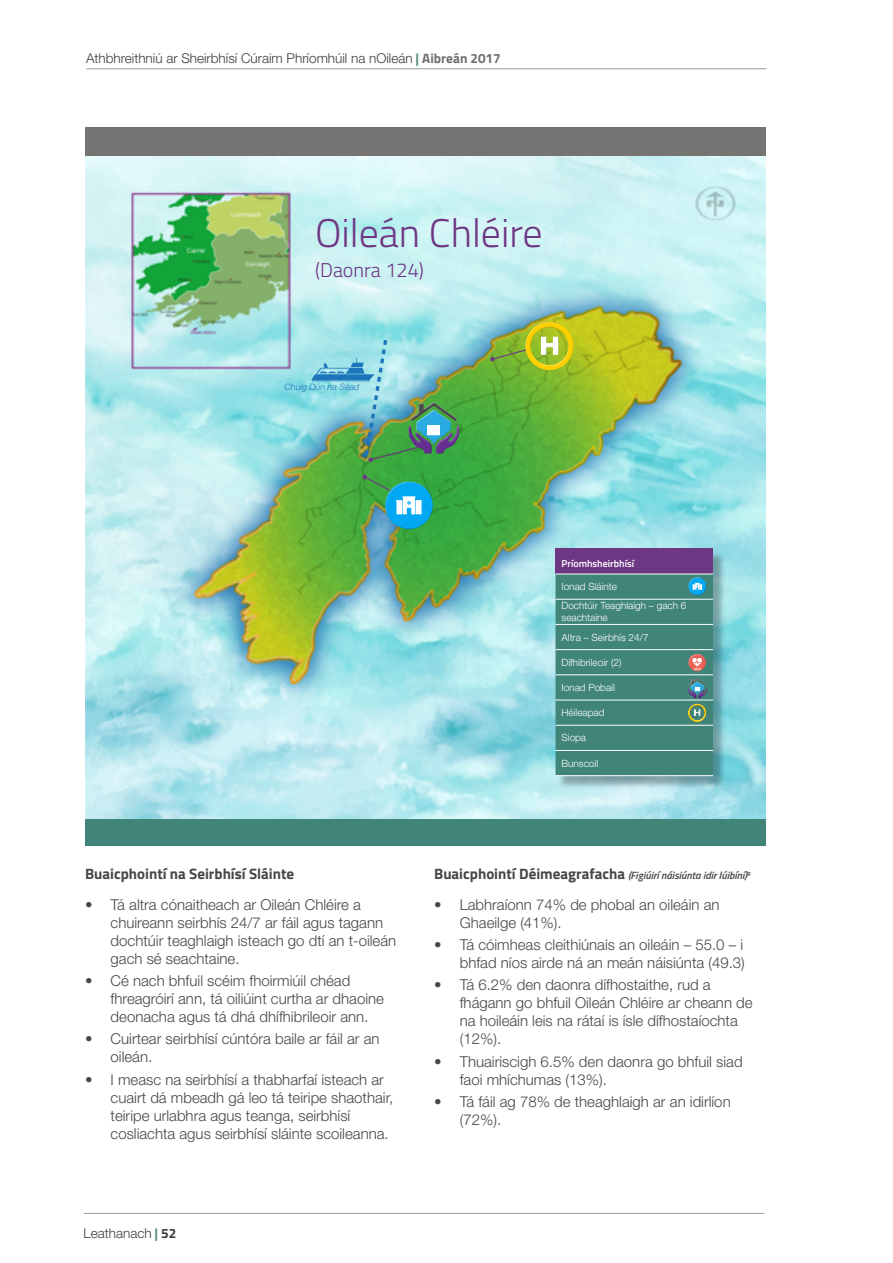
<style>
.page{position:relative;width:893px;height:1263px;background:#fff}
.page>*{position:absolute;margin:0;border:0;box-sizing:border-box;transform-origin:0 0}
.t1{font:300 40.05px "Titillium Web";color:#6e3784}
.t2{font:300 19.95px "Titillium Web";color:#6e3784}
.t3{font:300 15px/18px "Helvetica Neue LT Std";color:#484644}
.t4{font:700 15px "Titillium Web";color:#484644}
.t5{font:300 13.5px "Helvetica Neue LT Std";color:#3c3c3b}
.t6{font:italic 600 10.5px "Titillium Web";color:#484644}
.t7{font:300 10.05px/19.2px "Helvetica Neue LT Std";color:#fff}
.t8{font:600 10.05px "Titillium Web";color:#fff}
.t9{font:italic 300 8.85px "Helvetica Neue LT Std";color:#1d76bb}
.s1{font-family:"Titillium Web";font-weight:700;color:#598f84}
.s2{font-family:"Titillium Web";font-weight:700;color:#706f6f}
.s3{font-family:"Titillium Web";font-weight:700}
.s4{font-weight:700;font-style:normal;font-size:15px}
</style>
<div class="page">
<hr style="left:86px;top:68px;width:680px;height:1px;background:#9d9d9c">
<hr style="left:84px;top:1213px;width:680px;height:1px;background:#9d9d9c">
<div style="left:85px;top:128px;width:680px;height:718px;background:#408578"></div>
<img style="left:85px;top:156px;width:680px;height:662px">
<div style="left:558px;top:551px;width:168px;height:237px;background:#000;opacity:.3"></div>
<div style="left:555px;top:549px;width:158px;height:25px;background:#6e3784"></div>
<svg style="left:555px;top:574px;width:158px;height:202px"></svg>
<div style="left:687px;top:703px;width:20px;height:18px;background:#fff;opacity:.75"></div>
<div style="left:687px;top:705px;width:20px;height:18px;background:#000;opacity:.75"></div>
<img style="left:312px;top:336px;width:148px;height:126px">
<svg style="left:362px;top:475px;width:60px;height:39px"></svg>
<div style="left:384px;top:480px;width:50px;height:37px;background:#fff;opacity:.75"></div>
<div style="left:384px;top:490px;width:50px;height:40px;background:#000;opacity:.75"></div>
<svg style="left:490px;top:322px;width:33px;height:48px;background:#7aad58"></svg>
<div style="left:523px;top:320px;width:52px;height:45px;background:#fff;opacity:.75"></div>
<div style="left:523px;top:326px;width:52px;height:46px;background:#000;opacity:.75"></div>
<div style="left:85px;top:128px;width:680px;height:28px;background:#767472"></div>
<p class="t5" style="left:86px;top:50px;width:416px">Athbhreithniú ar Sheirbhísí Cúraim Phríomhúil na nOileán <span class="s1">|</span> <span class="s2">Aibreán 2017</span></p>
<h1 class="t1" style="left:315px;top:204px;width:229px">Oileán Chléire</h1>
<h2 class="t2" style="left:315px;top:256px;width:110px">(Daonra 124)</h2>
<p class="t9" style="left:285px;top:382px;width:76px">Chuig Dún na Séad</p>
<p class="t8" style="left:561px;top:556px;width:74px">Príomhsheirbhísí</p>
<p class="t7" style="left:561px;top:577px;width:126px">Ionad Sláinte<br>Dochtúir Teaghlaigh – gach 6</p>
<p class="t7" style="left:561px;top:608px;width:89px">seachtaine<br>Altra – Seirbhís 24/7</p>
<p class="t7" style="left:561px;top:652px;width:62px">Dífhibrileoir (2)</p>
<p class="t7" style="left:561px;top:678px;width:55px">Ionad Pobail</p>
<p class="t7" style="left:561px;top:703px;width:44px">Héileapad</p>
<p class="t7" style="left:561px;top:728px;width:26px">Siopa</p>
<p class="t7" style="left:561px;top:753px;width:38px">Bunscoil</p>
<p class="t4" style="left:85px;top:862px;width:211px">Buaicphointí na Seirbhísí Sláinte</p>
<p class="t3" style="left:111px;top:895px;width:287px;text-indent:-26px">• Tá altra cónaitheach ar Oileán Chléire a chuireann seirbhís 24/7 ar fáil agus tagann dochtúir teaghlaigh isteach go dtí an t-oileán gach sé seachtaine.</p>
<p class="t3" style="left:111px;top:971px;width:275px;text-indent:-26px">• Cé nach bhfuil scéim fhoirmiúil chéad fhreagróirí ann, tá oiliúint curtha ar dhaoine deonacha agus tá dhá dhífhibrileoir ann.</p>
<p class="t3" style="left:111px;top:1030px;width:270px;text-indent:-26px">• Cuirtear seirbhísí cúntóra baile ar fáil ar an oileán.</p>
<p class="t3" style="left:111px;top:1070px;width:284px;text-indent:-26px">• I measc na seirbhísí a thabharfaí isteach ar cuairt dá mbeadh gá leo tá teiripe shaothair, teiripe urlabhra agus teanga, seirbhísí cosliachta agus seirbhísí sláinte scoileanna.</p>
<p class="t5" style="left:84px;top:1225px;width:94px">Leathanach <span class="s1">|</span> <span class="s3">52</span></p>
<p class="t6" style="left:434px;top:867px;width:318px"><span class="s4">Buaicphointí Déimeagrafacha</span> (Figiúirí náisiúnta idir lúibíní)<sup>9</sup></p>
<p class="t3" style="left:460px;top:895px;width:261px;text-indent:-26px">• Labhraíonn 74% de phobal an oileáin an<br>Ghaeilge (41%).</p>
<p class="t3" style="left:434px;top:935px;width:312px;text-align:right">• Tá cóimheas cleithiúnais an oileáin – 55.0 – i bhfad níos airde ná an meán náisiúnta (49.3)</p>
<p class="t3" style="left:460px;top:976px;width:294px;text-indent:-26px">• Tá 6.2% den daonra dífhostaithe, rud a fhágann go bhfuil Oileán Chléire ar cheann de na hoileáin leis na rátaí is ísle dífhostaíochta (12%).</p>
<p class="t3" style="left:460px;top:1052px;width:284px;text-indent:-26px">• Thuairiscigh 6.5% den daonra go bhfuil siad faoi mhíchumas (13%).</p>
<p class="t3" style="left:460px;top:1092px;width:272px;text-indent:-26px">• Tá fáil ag 78% de theaghlaigh ar an idirlíon (72%).</p>
</div>
